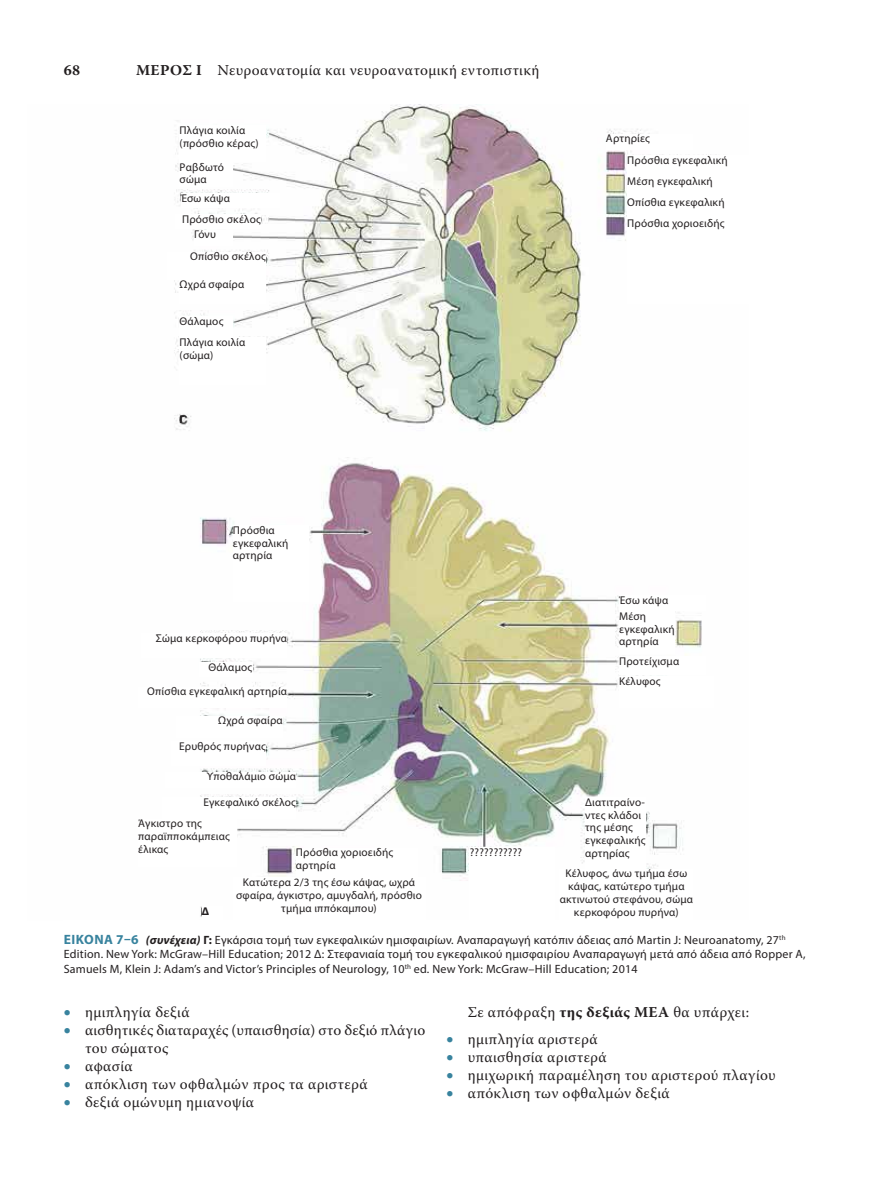
<style>
.page{position:relative;width:893px;height:1191px;background:#fff}
.page>*{position:absolute;margin:0;border:0;box-sizing:border-box;transform-origin:0 0}
.t1{font:15px/18px "Warnock Pro";letter-spacing:.02em;color:#231f20}
.t2{font:700 15px "Warnock Pro";color:#231f20}
.t3{font:12px/14.4px "Myriad Pro";letter-spacing:.015em;color:#231f20}
.t4{font:11.25px/12.8px "Myriad Pro";letter-spacing:.015em;color:#231f20}
.t5{font:700 11.25px "Myriad Pro";color:#231f20}
.s1{font-weight:700}
.s2{font-weight:700;font-size:13.5px;color:#38839e}
.s3{font-weight:700;font-style:italic}
.s4{color:#38839e}
</style>
<div class="page">
<img style="left:174px;top:104px;width:537px;height:813px">
<div style="left:627px;top:155px;width:171px;height:149px;background:#fff"></div>
<div style="left:606px;top:134px;width:86px;height:16px;background:#fff"></div>
<div style="left:180px;top:337px;width:86px;height:48px;background:#fff"></div>
<div style="left:180px;top:316px;width:53px;height:21px;background:#fff"></div>
<div style="left:180px;top:280px;width:86px;height:24px;background:#fff"></div>
<div style="left:167px;top:252px;width:99px;height:28px;background:#fff"></div>
<div style="left:194px;top:230px;width:39px;height:15px;background:#fff"></div>
<div style="left:176px;top:214px;width:85px;height:15px;background:#fff"></div>
<div style="left:181px;top:193px;width:99px;height:15px;background:#fff"></div>
<div style="left:180px;top:162px;width:53px;height:24px;background:#fff"></div>
<div style="left:180px;top:125px;width:86px;height:37px;background:#fff"></div>
<div style="left:202px;top:906px;width:21px;height:15px;background:#fff"></div>
<div style="left:233px;top:525px;width:75px;height:77px;background:#fff"></div>
<div style="left:141px;top:633px;width:146px;height:25px;background:#fff"></div>
<div style="left:199px;top:662px;width:53px;height:15px;background:#fff"></div>
<div style="left:138px;top:687px;width:149px;height:21px;background:#fff"></div>
<div style="left:176px;top:716px;width:107px;height:21px;background:#fff"></div>
<div style="left:171px;top:741px;width:95px;height:25px;background:#fff"></div>
<div style="left:166px;top:772px;width:130px;height:16px;background:#fff"></div>
<div style="left:162px;top:797px;width:134px;height:22px;background:#fff"></div>
<div style="left:138px;top:819px;width:99px;height:47px;background:#fff"></div>
<div style="left:296px;top:848px;width:122px;height:29px;background:#fff"></div>
<div style="left:233px;top:877px;width:192px;height:56px;background:#fff"></div>
<div style="left:619px;top:595px;width:86px;height:16px;background:#fff"></div>
<div style="left:619px;top:611px;width:56px;height:43px;background:#fff"></div>
<div style="left:619px;top:656px;width:86px;height:19px;background:#fff"></div>
<div style="left:619px;top:677px;width:95px;height:31px;background:#fff"></div>
<div style="left:585px;top:797px;width:61px;height:77px;background:#fff"></div>
<div style="left:560px;top:869px;width:133px;height:56px;background:#fff"></div>
<div style="left:470px;top:848px;width:85px;height:73px;background:#fff"></div>
<p class="t2" style="left:64px;top:61px;width:18px">68</p>
<p class="t1" style="left:136px;top:61px;width:405px"><span class="s1">ΜΕΡΟΣ Ι</span> Νευροανατομία και νευροανατομική εντοπιστική</p>
<p class="t4" style="left:180px;top:124px;width:80px">Πλάγια κοιλία (πρόσθιο κέρας)</p>
<p class="t4" style="left:180px;top:160px;width:46px">Ραβδωτό σώμα</p>
<p class="t4" style="left:181px;top:191px;width:51px">Έσω κάψα</p>
<p class="t4" style="left:182px;top:212px;width:80px">Πρόσθιο σκέλος</p>
<p class="t4" style="left:194px;top:228px;width:23px">Γόνυ</p>
<p class="t4" style="left:190px;top:250px;width:77px">Οπίσθιο σκέλος</p>
<p class="t4" style="left:180px;top:278px;width:66px">Ωχρά σφαίρα</p>
<p class="t4" style="left:180px;top:314px;width:45px">Θάλαμος</p>
<p class="t4" style="left:180px;top:335px;width:67px">Πλάγια κοιλία (σώμα)</p>
<p class="t5" style="left:180px;top:412px;width:7px">Γ</p>
<p class="t4" style="left:606px;top:132px;width:45px">Αρτηρίες</p>
<p class="t4" style="left:627px;top:149px;width:102px;line-height:21.3px">Πρόσθια εγκεφαλική<br>Μέση εγκεφαλική<br>Οπίσθια εγκεφαλική<br>Πρόσθια χοριοειδής</p>
<p class="t4" style="left:233px;top:523px;width:57px">Πρόσθια εγκεφαλική αρτηρία</p>
<p class="t4" style="left:156px;top:631px;width:133px">Σώμα κερκοφόρου πυρήνα</p>
<p class="t4" style="left:147px;top:654px;width:141px;line-height:24.6px;text-indent:61px">Θάλαμος<br>Οπίσθια εγκεφαλική αρτηρία</p>
<p class="t4" style="left:218px;top:714px;width:66px">Ωχρά σφαίρα</p>
<p class="t4" style="left:179px;top:739px;width:88px">Ερυθρός πυρήνας</p>
<p class="t4" style="left:207px;top:770px;width:91px">Υποθαλάμιο σώμα</p>
<p class="t4" style="left:203px;top:795px;width:94px">Εγκεφαλικό σκέλος</p>
<p class="t4" style="left:138px;top:817px;width:93px">Άγκιστρο της παραϊπποκάμπειας έλικας</p>
<p class="t4" style="left:296px;top:846px;width:99px">Πρόσθια χοριοειδής αρτηρία</p>
<p class="t4" style="left:236px;top:875px;width:187px;text-align:center">Κατώτερα 2/3 της έσω κάψας, ωχρά σφαίρα, άγκιστρο, αμυγδαλή, πρόσθιο τμήμα ιππόκαμπου)</p>
<p class="t5" style="left:202px;top:903px;width:9px">Δ</p>
<p class="t4" style="left:619px;top:592px;width:51px;line-height:15.9px">Έσω κάψα<br>Μέση</p>
<p class="t4" style="left:619px;top:622px;width:57px">εγκεφαλική αρτηρία</p>
<p class="t4" style="left:619px;top:650px;width:62px;line-height:20.7px">Προτείχισμα<br>Κέλυφος</p>
<p class="t4" style="left:470px;top:846px;width:54px">???????????</p>
<p class="t4" style="left:585px;top:795px;width:62px">Διατιτραίνο&shy;ντες κλάδοι της μέσης εγκεφαλικής αρτηρίας</p>
<p class="t4" style="left:560px;top:867px;width:135px;text-align:center">Κέλυφος, άνω τμήμα έσω κάψας, κατώτερο τμήμα ακτινωτού στεφάνου, σώμα κερκοφόρου πυρήνα)</p>
<p class="t3" style="left:64px;top:932px;width:743px"><span class="s2">ΕΙΚΌΝΑ 7–6</span> <span class="s3">(συνέχεια)</span> <span class="s1">Γ:</span> Εγκάρσια τομή των εγκεφαλικών ημισφαιρίων. Αναπαραγωγή κατόπιν άδειας από Martin J: Neuroanatomy, 27<sup>th<br></sup>Edition. New York: McGraw–Hill Education; 2012 Δ: Στεφανιαία τομή του εγκεφαλικού ημισφαιρίου Αναπαραγωγή μετά από άδεια από Ropper A,<br>Samuels M, Klein J: Adam’s and Victor’s Principles of Neurology, 10<sup>th</sup> ed. New York: McGraw–Hill Education; 2014</p>
<p class="t1" style="left:64px;top:1002px;width:127px"><span class="s4">•</span> ημιπληγία δεξιά</p>
<p class="t1" style="left:85px;top:1020px;width:342px;text-indent:-21px"><span class="s4">•</span> αισθητικές διαταραχές (υπαισθησία) στο δεξιό πλάγιο του σώματος</p>
<p class="t1" style="left:64px;top:1056px;width:71px"><span class="s4">•</span> αφασία</p>
<p class="t1" style="left:64px;top:1074px;width:305px"><span class="s4">•</span> απόκλιση των οφθαλμών προς τα αριστερά</p>
<p class="t1" style="left:64px;top:1092px;width:192px"><span class="s4">•</span> δεξιά ομώνυμη ημιανοψία</p>
<p class="t1" style="left:468px;top:1002px;width:283px">Σε απόφραξη <span class="s1">της δεξιάς ΜΕΑ</span> θα υπάρχει:</p>
<p class="t1" style="left:446px;top:1029px;width:153px"><span class="s4">•</span> ημιπληγία αριστερά</p>
<p class="t1" style="left:446px;top:1047px;width:162px"><span class="s4">•</span> υπαισθησία αριστερά</p>
<p class="t1" style="left:446px;top:1065px;width:331px"><span class="s4">•</span> ημιχωρική παραμέληση του αριστερού πλαγίου</p>
<p class="t1" style="left:446px;top:1083px;width:225px"><span class="s4">•</span> απόκλιση των οφθαλμών δεξιά</p>
</div>
